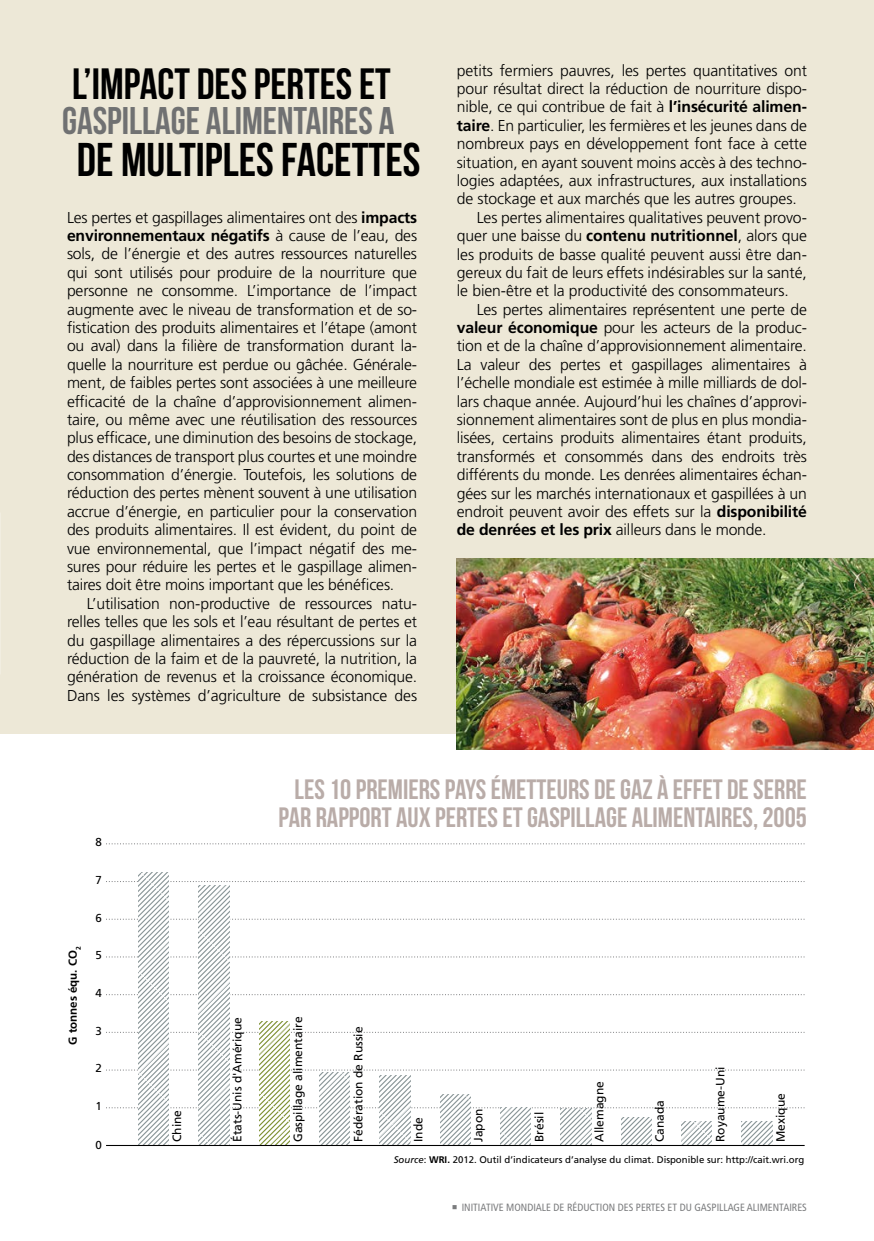
<style>
.page{position:relative;width:874px;height:1241px;background:#fff}
.page>*{position:absolute;margin:0;border:0;box-sizing:border-box;transform-origin:0 0}
.t1{font:47.25px "Bebas Neue";color:#000}
.t2{font:43.75px "Bebas Neue";color:#000}
.t3{font:38.5px "Bebas Neue";color:#707172}
.t4{font:28px/28px "Bebas Neue";color:#b9aca8;text-align:center}
.t5{font:300 15.75px/18.4px "Frutiger LT Std";letter-spacing:-.01em;color:#000;text-align:justify}
.t6{font:12.08px "Frutiger LT Std";color:#000}
.t7{font:700 11.55px "Frutiger LT Std";color:#000}
.t8{font:11.55px "Frutiger LT Std";color:#000}
.t9{font:condensed 10.5px "Frutiger LT Std";color:#7b7c7e}
.t10{font:9.62px "Frutiger LT Std";color:#000}
.s1{font-weight:700}
.s2{font-style:italic}
</style>
<div class="page">
<div style="left:0;top:0;width:873px;height:733px;background:#ede8d7"></div>
<svg style="left:106px;top:1107px;width:698px;height:1px"></svg>
<svg style="left:106px;top:1069px;width:698px;height:1px"></svg>
<svg style="left:106px;top:1031px;width:696px;height:1px"></svg>
<svg style="left:106px;top:994px;width:698px;height:1px"></svg>
<svg style="left:106px;top:956px;width:698px;height:1px"></svg>
<svg style="left:106px;top:918px;width:698px;height:1px"></svg>
<svg style="left:106px;top:881px;width:698px;height:1px"></svg>
<svg style="left:106px;top:843px;width:698px;height:1px"></svg>
<svg style="left:138px;top:872px;width:31px;height:272px"></svg>
<svg style="left:199px;top:885px;width:30px;height:259px"></svg>
<svg style="left:259px;top:1021px;width:30px;height:123px"></svg>
<svg style="left:319px;top:1072px;width:30px;height:72px"></svg>
<svg style="left:380px;top:1075px;width:30px;height:69px"></svg>
<svg style="left:440px;top:1094px;width:30px;height:50px"></svg>
<svg style="left:500px;top:1107px;width:30px;height:37px"></svg>
<svg style="left:560px;top:1108px;width:30px;height:36px"></svg>
<svg style="left:621px;top:1117px;width:30px;height:27px"></svg>
<svg style="left:681px;top:1121px;width:30px;height:23px"></svg>
<svg style="left:741px;top:1121px;width:30px;height:23px"></svg>
<hr style="left:106px;top:1144px;width:698px;height:1px;background:#000">
<img style="left:456px;top:558px;width:417px;height:191px">
<h2 class="t2" style="left:72px;top:59px;width:303px">L’IMPACT DES PERTES ET</h2>
<h3 class="t3" style="left:62px;top:99px;width:333px">GASPILLAGE ALIMENTAIRES A</h3>
<h1 class="t1" style="left:77px;top:133px;width:345px">DE MULTIPLES FACETTES</h1>
<p class="t5" style="left:67px;top:208px;width:351px">Les pertes et gaspillages alimentaires ont des <span class="s1">impacts environnementaux négatifs</span> à cause de l’eau, des sols, de l’énergie et des autres ressources naturelles qui sont utilisés pour produire de la nourriture que personne ne consomme. L’importance de l’impact augmente avec le niveau de transformation et de so&shy;fistication des produits alimentaires et l’étape (amont ou aval) dans la filière de transformation durant la&shy;quelle la nourriture est perdue ou gâchée. Générale&shy;ment, de faibles pertes sont associées à une meilleure efficacité de la chaîne d’approvisionnement alimen&shy;taire, ou même avec une réutilisation des ressources plus efficace, une diminution des besoins de stockage, des distances de transport plus courtes et une moindre consommation d’énergie. Toutefois, les solutions de réduction des pertes mènent souvent à une utilisation accrue d’énergie, en particulier pour la conservation des produits alimentaires. Il est évident, du point de vue environnemental, que l’impact négatif des me&shy;sures pour réduire les pertes et le gaspillage alimen&shy;taires doit être moins important que les bénéfices.</p>
<p class="t5" style="left:67px;top:594px;width:351px;text-indent:20px">L’utilisation non-productive de ressources natu&shy;relles telles que les sols et l’eau résultant de pertes et du gaspillage alimentaires a des répercussions sur la réduction de la faim et de la pauvreté, la nutrition, la génération de revenus et la croissance économique.<br>Dans les systèmes d’agriculture de subsistance des</p>
<p class="t5" style="left:456px;top:61px;width:351px">petits fermiers pauvres, les pertes quantitatives ont</p>
<p class="t5" style="left:456px;top:80px;width:351px">pour résultat direct la réduction de nourriture dispo-</p>
<p class="t5" style="left:456px;top:98px;width:351px">nible, ce qui contribue de fait à <span class="s1">l’insécurité alimen-</span></p>
<p class="t5" style="left:456px;top:116px;width:351px"><span class="s1">taire</span>. En particulier, les fermières et les jeunes dans de</p>
<p class="t5" style="left:456px;top:135px;width:351px">nombreux pays en développement font face à cette</p>
<p class="t5" style="left:456px;top:153px;width:351px">situation, en ayant souvent moins accès à des techno-</p>
<p class="t5" style="left:456px;top:171px;width:351px">logies adaptées, aux infrastructures, aux installations</p>
<p class="t5" style="left:456px;top:190px;width:341px">de stockage et aux marchés que les autres groupes.</p>
<p class="t5" style="left:476px;top:208px;width:331px">Les pertes alimentaires qualitatives peuvent provo-</p>
<p class="t5" style="left:456px;top:227px;width:351px">quer une baisse du <span class="s1">contenu nutritionnel</span>, alors que</p>
<p class="t5" style="left:456px;top:245px;width:351px">les produits de basse qualité peuvent aussi être dan-</p>
<p class="t5" style="left:456px;top:263px;width:351px">gereux du fait de leurs effets indésirables sur la santé,</p>
<p class="t5" style="left:456px;top:282px;width:333px">le bien-être et la productivité des consommateurs.</p>
<p class="t5" style="left:476px;top:300px;width:331px">Les pertes alimentaires représentent une perte de</p>
<p class="t5" style="left:456px;top:318px;width:351px"><span class="s1">valeur économique</span> pour les acteurs de la produc-</p>
<p class="t5" style="left:456px;top:337px;width:351px">tion et de la chaîne d’approvisionnement alimentaire.</p>
<p class="t5" style="left:456px;top:355px;width:351px">La valeur des pertes et gaspillages alimentaires à</p>
<p class="t5" style="left:456px;top:374px;width:351px">l’échelle mondiale est estimée à mille milliards de dol-</p>
<p class="t5" style="left:456px;top:392px;width:351px">lars chaque année. Aujourd’hui les chaînes d’approvi-</p>
<p class="t5" style="left:456px;top:410px;width:351px">sionnement alimentaires sont de plus en plus mondia-</p>
<p class="t5" style="left:456px;top:429px;width:351px">lisées, certains produits alimentaires étant produits,</p>
<p class="t5" style="left:456px;top:447px;width:351px">transformés et consommés dans des endroits très</p>
<p class="t5" style="left:456px;top:466px;width:351px">différents du monde. Les denrées alimentaires échan-</p>
<p class="t5" style="left:456px;top:484px;width:351px">gées sur les marchés internationaux et gaspillées à un</p>
<p class="t5" style="left:456px;top:502px;width:351px">endroit peuvent avoir des effets sur la <span class="s1">disponibilité</span></p>
<p class="t5" style="left:456px;top:521px;width:311px"><span class="s1">de denrées et les prix</span> ailleurs dans le monde.</p>
<p class="t7" style="left:66px;top:1044px;width:100px;rotate:-90deg">G tonnes équ. CO<sub>2</sub></p>
<p class="t8" style="left:95px;top:835px;width:8px">8</p>
<p class="t8" style="left:95px;top:873px;width:8px">7</p>
<p class="t8" style="left:95px;top:910px;width:8px">6</p>
<p class="t8" style="left:95px;top:948px;width:8px">5</p>
<p class="t8" style="left:95px;top:986px;width:8px">4</p>
<p class="t8" style="left:95px;top:1023px;width:8px">3</p>
<p class="t8" style="left:95px;top:1061px;width:8px">2</p>
<p class="t8" style="left:95px;top:1099px;width:8px">1</p>
<p class="t8" style="left:95px;top:1137px;width:8px">0</p>
<h3 class="t4" style="left:278px;top:774px;width:529px">LES 10 PREMIERS PAYS ÉMETTEURS DE GAZ À EFFET DE SERRE<br>PAR RAPPORT AUX PERTES ET GASPILLAGE ALIMENTAIRES, 2005</h3>
<p class="t6" style="left:170px;top:1141px;width:34px;rotate:-90deg">Chine</p>
<p class="t6" style="left:230px;top:1141px;width:126px;rotate:-90deg">États-Unis d'Amérique</p>
<p class="t6" style="left:291px;top:1141px;width:127px;rotate:-90deg">Gaspillage alimentaire</p>
<p class="t6" style="left:351px;top:1141px;width:117px;rotate:-90deg">Fédération de Russie</p>
<p class="t6" style="left:411px;top:1141px;width:26px;rotate:-90deg">Inde</p>
<p class="t6" style="left:471px;top:1141px;width:35px;rotate:-90deg">Japon</p>
<p class="t6" style="left:532px;top:1141px;width:32px;rotate:-90deg">Brésil</p>
<p class="t6" style="left:592px;top:1141px;width:62px;rotate:-90deg">Allemagne</p>
<p class="t6" style="left:652px;top:1141px;width:44px;rotate:-90deg">Canada</p>
<p class="t6" style="left:712px;top:1141px;width:77px;rotate:-90deg">Royaume-Uni</p>
<p class="t6" style="left:773px;top:1141px;width:50px;rotate:-90deg">Mexique</p>
<p class="t10" style="left:393px;top:1153px;width:412px"><span class="s2">Source</span>: <span class="s1">WRI.</span> 2012. Outil d’indicateurs d’analyse du climat. Disponible sur: http://cait.wri.org</p>
<p class="t9" style="left:461px;top:1200px;width:346px">INITIATIVE MONDIALE DE RÉDUCTION DES PERTES ET DU GASPILLAGE ALIMENTAIRES</p>
</div>
